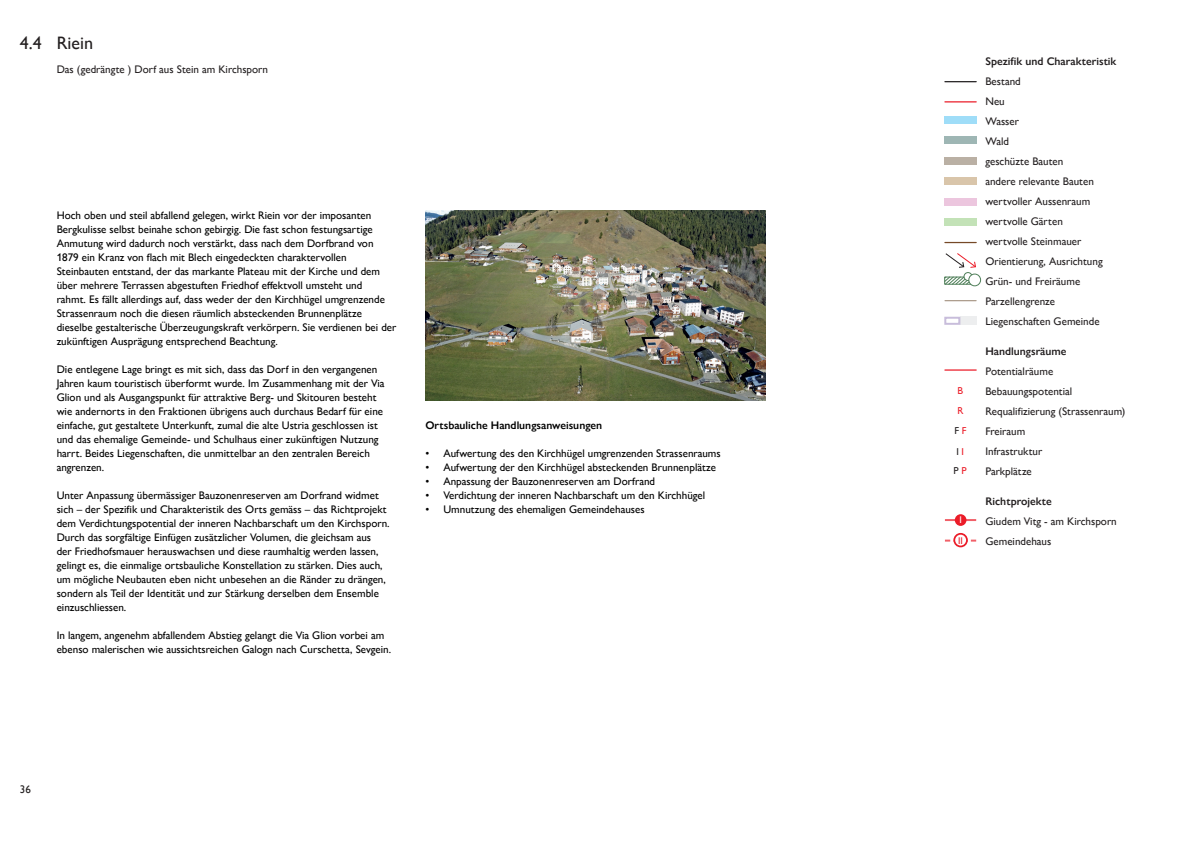
<style>
.page{position:relative;width:1191px;height:842px;background:#fff}
.page>*{position:absolute;margin:0;border:0;box-sizing:border-box;transform-origin:0 0}
.t1{font:500 18px "Gill Sans Nova";color:#231f20}
.t2{font:500 11px/14px "Gill Sans Nova";color:#000}
.t3{font:500 11px/20px "Gill Sans Nova";color:#231f20}
.t4{font:600 11px "Gill Sans Nova";color:#231f20}
.t5{font:600 11px "Gill Sans Nova";color:#000}
.t6{font:500 10px/20px "Gill Sans Nova";color:#eb1c28;text-align:center}
.t7{font:500 10px "Gill Sans Nova";color:#231f20}
.t8{font:500 9.7px "Gill Sans Nova";color:#eb1c28}
.t9{font:500 9.7px "Gill Sans Nova";color:#fff}
.s1{color:#231f20}
.s2{color:#eb1c28}
</style>
<div class="page">
<img style="left:425px;top:210px;width:340px;height:191px">
<svg style="left:945px;top:253px;width:31px;height:15px"></svg>
<hr style="left:945px;top:300px;width:31px;height:1px;background:#74583e">
<hr style="left:945px;top:242px;width:31px;height:1px;background:#764927">
<hr style="left:945px;top:369px;width:31px;height:2px;background:#eb1c28">
<hr style="left:945px;top:519px;width:31px;height:2px;background:#eb1c28">
<svg style="left:945px;top:540px;width:31px;height:2px"></svg>
<hr style="left:945px;top:101px;width:31px;height:1px;background:#eb1c28">
<hr style="left:945px;top:81px;width:31px;height:1px;background:#231f20">
<div style="left:944px;top:116px;width:32px;height:8px;background:#9fddf8"></div>
<div style="left:944px;top:177px;width:32px;height:8px;background:#d9c5aa"></div>
<div style="left:944px;top:157px;width:32px;height:8px;background:#bab0a4"></div>
<div style="left:944px;top:136px;width:32px;height:8px;background:#9eb6b4"></div>
<div style="left:944px;top:198px;width:32px;height:7px;background:#ecc6de"></div>
<div style="left:944px;top:218px;width:32px;height:8px;background:#c3e2b7"></div>
<div style="left:960px;top:317px;width:16px;height:8px;background:#edeeef"></div>
<div style="left:954px;top:514px;width:12px;height:12px;background:#eb1c28;border-radius:50%"></div>
<div style="left:954px;top:534px;width:13px;height:12px;background:#fff;border-radius:50%"></div>
<div style="left:953px;top:533px;width:14px;height:14px;border:2px solid #eb1c28;border-radius:50%"></div>
<svg style="left:944px;top:276px;width:28px;height:10px"></svg>
<div style="left:964px;top:273px;width:8px;height:7px;background:#fff;border-radius:50%"></div>
<div style="left:963px;top:272px;width:9px;height:9px;border:1px solid #4f7f59;border-radius:50%"></div>
<div style="left:968px;top:274px;width:12px;height:12px;background:#fff;border-radius:50%"></div>
<div style="left:968px;top:274px;width:13px;height:12px;border:1px solid #4f7f59;border-radius:50%"></div>
<h1 class="t1" style="left:20px;top:32px;width:23px">4.4</h1>
<h1 class="t1" style="left:57px;top:32px;width:38px">Riein</h1>
<p class="t3" style="left:57px;top:59px;width:213px">Das (gedrängte ) Dorf aus Stein am Kirchsporn</p>
<p class="t2" style="left:57px;top:208px;width:341px">Hoch oben und steil abfallend gelegen, wirkt Riein vor der imposanten Bergkulisse selbst beinahe schon gebirgig. Die fast schon festungsartige Anmutung wird dadurch noch verstärkt, dass nach dem Dorfbrand von 1879 ein Kranz von flach mit Blech eingedeckten charaktervollen Steinbauten entstand, der das markante Plateau mit der Kirche und dem über mehrere Terrassen abgestuften Friedhof effektvoll umsteht und<br>rahmt. Es fällt allerdings auf, dass weder der den Kirchhügel umgrenzende Strassenraum noch die diesen räumlich absteckenden Brunnenplätze dieselbe gestalterische Überzeugungskraft verkörpern. Sie verdienen bei der zukünftigen Ausprägung entsprechend Beachtung.</p>
<p class="t2" style="left:57px;top:362px;width:329px">Die entlegene Lage bringt es mit sich, dass das Dorf in den vergangenen Jahren kaum touristisch überformt wurde. Im Zusammenhang mit der Via Glion und als Ausgangspunkt für attraktive Berg- und Skitouren besteht wie andernorts in den Fraktionen übrigens auch durchaus Bedarf für eine einfache, gut gestaltete Unterkunft, zumal die alte Ustria geschlossen ist und das ehemalige Gemeinde- und Schulhaus einer zukünftigen Nutzung harrt. Beides Liegenschaften, die unmittelbar an den zentralen Bereich angrenzen.</p>
<p class="t2" style="left:57px;top:488px;width:334px">Unter Anpassung übermässiger Bauzonenreserven am Dorfrand widmet sich – der Spezifik und Charakteristik des Orts gemäss – das Richtprojekt dem Verdichtungspotential der inneren Nachbarschaft um den Kirchsporn.<br>Durch das sorgfältige Einfügen zusätzlicher Volumen, die gleichsam aus<br>der Friedhofsmauer herauswachsen und diese raumhaltig werden lassen, gelingt es, die einmalige ortsbauliche Konstellation zu stärken. Dies auch, um mögliche Neubauten eben nicht unbesehen an die Ränder zu drängen, sondern als Teil der Identität und zur Stärkung derselben dem Ensemble einzuschliessen.</p>
<p class="t2" style="left:57px;top:628px;width:336px">In langem, angenehm abfallendem Abstieg gelangt die Via Glion vorbei am ebenso malerischen wie aussichtsreichen Galogn nach Curschetta, Sevgein.</p>
<p class="t5" style="left:425px;top:418px;width:178px">Ortsbauliche Handlungsanweisungen</p>
<p class="t2" style="left:425px;top:446px;width:297px">• Aufwertung des den Kirchhügel umgrenzenden Strassenraums</p>
<p class="t2" style="left:425px;top:460px;width:292px">• Aufwertung der den Kirchhügel absteckenden Brunnenplätze</p>
<p class="t2" style="left:425px;top:474px;width:231px">• Anpassung der Bauzonenreserven am Dorfrand</p>
<p class="t2" style="left:425px;top:488px;width:281px">• Verdichtung der inneren Nachbarschaft um den Kirchhügel</p>
<p class="t2" style="left:425px;top:502px;width:221px">• Umnutzung des ehemaligen Gemeindehauses</p>
<p class="t3" style="left:20px;top:779px;width:12px">36</p>
<p class="t6" style="left:954px;top:381px;width:14px">B<br>R<br><span class="s1">F</span> F</p>
<p class="t7" style="left:953px;top:464px;width:15px">P <span class="s2">P</span></p>
<p class="t7" style="left:956px;top:445px;width:9px">I <span class="s2">I</span></p>
<p class="t9" style="left:959px;top:514px;width:4px">I</p>
<p class="t8" style="left:958px;top:534px;width:6px">II</p>
<p class="t4" style="left:985px;top:54px;width:132px">Spezifik und Charakteristik</p>
<p class="t3" style="left:985px;top:71px;width:119px">Bestand<br>Neu<br>Wasser<br>Wald<br>geschüzte Bauten<br>andere relevante Bauten wertvoller Aussenraum wertvolle Gärten wertvolle Steinmauer<br>Orientierung, Ausrichtung<br>Grün- und Freiräume<br>Parzellengrenze<br>Liegenschaften Gemeinde</p>
<p class="t4" style="left:985px;top:344px;width:83px">Handlungsräume</p>
<p class="t3" style="left:985px;top:361px;width:141px">Potentialräume<br>Bebauungspotential<br>Requalifizierung (Strassenraum)<br>Freiraum<br>Infrastruktur<br>Parkplätze</p>
<p class="t4" style="left:985px;top:494px;width:68px">Richtprojekte</p>
<p class="t3" style="left:985px;top:511px;width:133px">Giudem Vitg - am Kirchsporn<br>Gemeindehaus</p>
</div>
